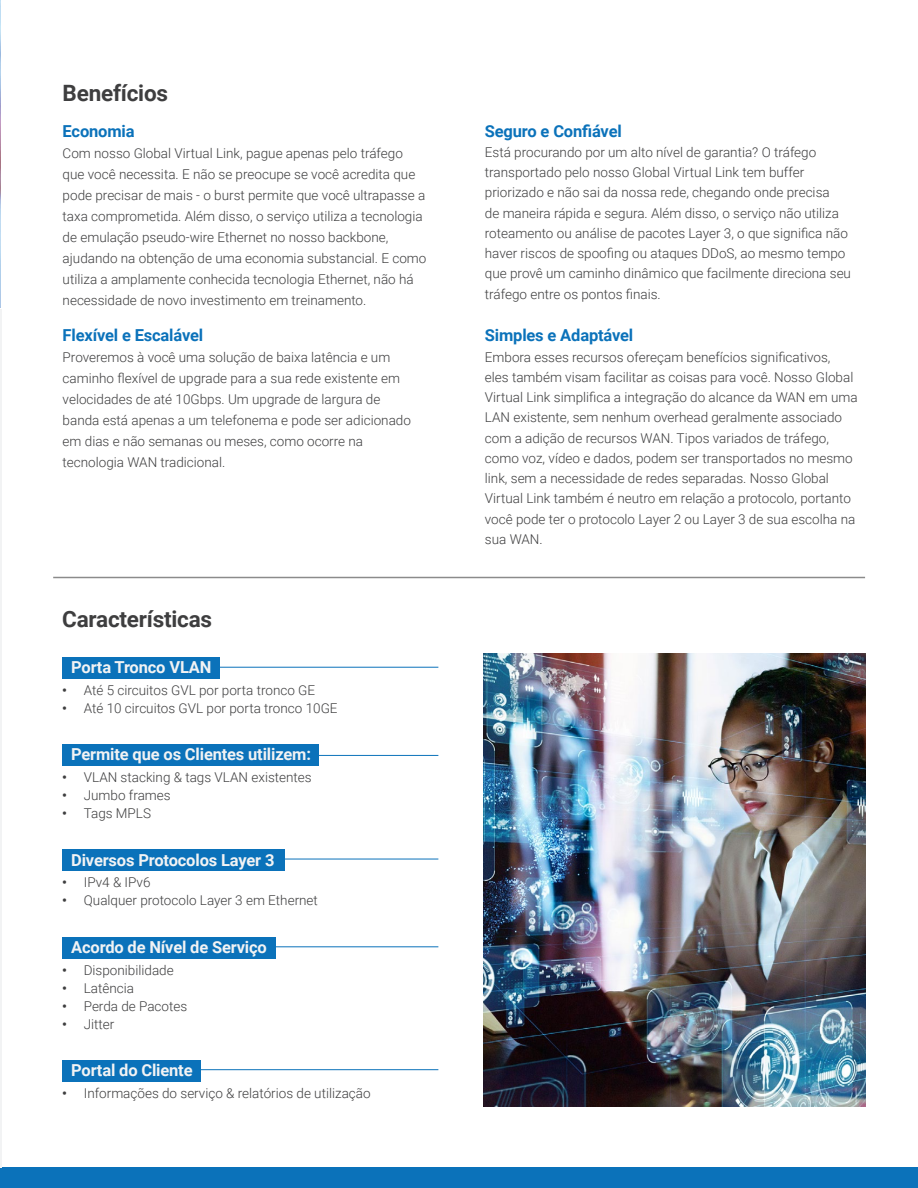
<style>
.page{position:relative;width:918px;height:1188px;background:#fff}
.page>*{position:absolute;margin:0;border:0;box-sizing:border-box;transform-origin:0 0}
.t1{font:700 22.5px "Roboto";letter-spacing:-.01em;color:#3e3e3f}
.t2{font:700 16.5px "Roboto";letter-spacing:-.01em;color:#f2f3f4}
.t3{font:700 16.5px "Roboto";letter-spacing:-.01em;color:#0b72ba}
.t4{font:300 13.5px/20.2px "Roboto";color:#3e3e3f}
.s1{font-weight:700}
</style>
<div class="page">
<img style="left:0;top:0;width:1px;height:308px">
<div style="left:62px;top:744px;width:257px;height:22px;background:#0b72ba"></div>
<div style="left:62px;top:657px;width:158px;height:22px;background:#0b72ba"></div>
<div style="left:62px;top:937px;width:214px;height:22px;background:#0b72ba"></div>
<div style="left:62px;top:849px;width:223px;height:22px;background:#0b72ba"></div>
<div style="left:62px;top:1060px;width:139px;height:22px;background:#0b72ba"></div>
<hr style="left:150px;top:755px;width:288px;height:1px;background:#0b72ba">
<hr style="left:150px;top:667px;width:288px;height:1px;background:#0b72ba">
<hr style="left:150px;top:946px;width:288px;height:1px;background:#0b72ba">
<hr style="left:150px;top:859px;width:288px;height:1px;background:#0b72ba">
<hr style="left:150px;top:1069px;width:288px;height:1px;background:#0b72ba">
<div style="left:0;top:1168px;width:918px;height:20px;background:#0b72ba"></div>
<hr style="left:0;top:310px;width:2px;height:858px;background:#f2f3f4">
<hr style="left:53px;top:577px;width:812px;height:1px;background:#3e3e3f">
<img style="left:484px;top:653px;width:381px;height:453px">
<p class="t1" style="left:63px;top:78px;width:107px">Benefícios</p>
<p class="t3" style="left:63px;top:119px;width:73px">Economia</p>
<p class="t4" style="left:63px;top:142px;width:365px;line-height:21px">Com nosso Global Virtual Link, pague apenas pelo tráfego que você necessita. E não se preocupe se você acredita que pode precisar de mais - o burst permite que você ultrapasse a taxa comprometida. Além disso, o serviço utiliza a tecnologia de emulação pseudo-wire Ethernet no nosso backbone, ajudando na obtenção de uma economia substancial. E como utiliza a amplamente conhecida tecnologia Ethernet, não há necessidade de novo investimento em treinamento.</p>
<p class="t3" style="left:63px;top:324px;width:142px">Flexível e Escalável</p>
<p class="t4" style="left:63px;top:347px;width:350px;line-height:21px">Proveremos à você uma solução de baixa latência e um caminho flexível de upgrade para a sua rede existente em velocidades de até 10Gbps. Um upgrade de largura de banda está apenas a um telefonema e pode ser adicionado em dias e não semanas ou meses, como ocorre na tecnologia WAN tradicional.</p>
<p class="t1" style="left:62px;top:603px;width:151px">Características</p>
<p class="t2" style="left:71px;top:656px;width:142px">Porta Tronco VLAN</p>
<p class="t4" style="left:62px;top:679px;width:254px"><span class="s1">•</span> Até 5 circuitos GVL por porta tronco GE</p>
<p class="t4" style="left:62px;top:697px;width:277px"><span class="s1">•</span> Até 10 circuitos GVL por porta tronco 10GE</p>
<p class="t2" style="left:71px;top:742px;width:241px">Permite que os Clientes utilizem:</p>
<p class="t4" style="left:62px;top:766px;width:251px"><span class="s1">•</span> VLAN stacking &amp; tags VLAN existentes</p>
<p class="t4" style="left:62px;top:784px;width:110px"><span class="s1">•</span> Jumbo frames</p>
<p class="t4" style="left:62px;top:802px;width:90px"><span class="s1">•</span> Tags MPLS</p>
<p class="t2" style="left:71px;top:848px;width:205px">Diversos Protocolos Layer 3</p>
<p class="t4" style="left:62px;top:872px;width:90px"><span class="s1">•</span> IPv4 &amp; IPv6</p>
<p class="t4" style="left:62px;top:890px;width:257px"><span class="s1">•</span> Qualquer protocolo Layer 3 em Ethernet</p>
<p class="t2" style="left:71px;top:935px;width:197px">Acordo de Nível de Serviço</p>
<p class="t4" style="left:62px;top:959px;width:113px"><span class="s1">•</span> Disponibilidade</p>
<p class="t4" style="left:62px;top:977px;width:73px"><span class="s1">•</span> Latência</p>
<p class="t4" style="left:62px;top:995px;width:127px"><span class="s1">•</span> Perda de Pacotes</p>
<p class="t4" style="left:62px;top:1013px;width:54px"><span class="s1">•</span> Jitter</p>
<p class="t2" style="left:71px;top:1058px;width:123px">Portal do Cliente</p>
<p class="t4" style="left:62px;top:1082px;width:310px"><span class="s1">•</span> Informações do serviço &amp; relatórios de utilização</p>
<p class="t3" style="left:485px;top:119px;width:138px">Seguro e Confiável</p>
<p class="t4" style="left:485px;top:141px;width:368px">Está procurando por um alto nível de garantia? O tráfego transportado pelo nosso Global Virtual Link tem buffer priorizado e não sai da nossa rede, chegando onde precisa<br>de maneira rápida e segura. Além disso, o serviço não utiliza roteamento ou análise de pacotes Layer 3, o que significa não haver riscos de spoofing ou ataques DDoS, ao mesmo tempo que provê um caminho dinâmico que facilmente direciona seu tráfego entre os pontos finais.</p>
<p class="t3" style="left:485px;top:324px;width:150px">Simples e Adaptável</p>
<p class="t4" style="left:485px;top:346px;width:374px">Embora esses recursos ofereçam benefícios significativos, eles também visam facilitar as coisas para você. Nosso Global Virtual Link simplifica a integração do alcance da WAN em uma LAN existente, sem nenhum overhead geralmente associado com a adição de recursos WAN. Tipos variados de tráfego, como voz, vídeo e dados, podem ser transportados no mesmo link, sem a necessidade de redes separadas. Nosso Global Virtual Link também é neutro em relação a protocolo, portanto você pode ter o protocolo Layer 2 ou Layer 3 de sua escolha na sua WAN.</p>
</div>
